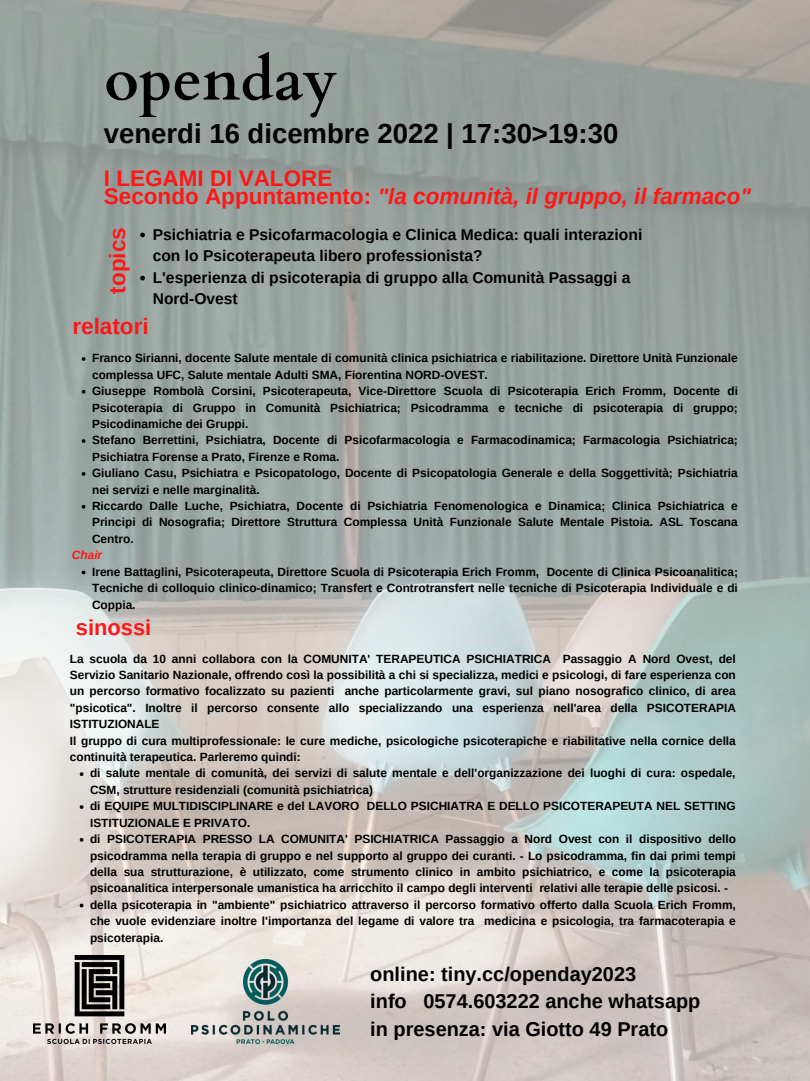
<style>
.page{position:relative;width:810px;height:1081px;background:#fff}
.page>*{position:absolute;margin:0;border:0;box-sizing:border-box;transform-origin:0 0}
.t1{font:700 59.38px "Cardo";color:#000}
.t2{font:700 27.5px "Arimo";color:#000}
.t3{font:700 22.5px/17.8px "Arimo";color:#ff1616}
.t4{font:700 21.88px "Arimo";color:#ff1616}
.t5{font:700 19.94px/27.6px "Arimo";color:#000}
.t6{font:700 15.62px/21.6px "Arimo";color:#000}
.t7{font:700 11.88px/16.4px "Arimo";color:#000}
.t8{font:italic 700 11.88px "Arimo";color:#ff1616}
.s1{font-style:italic}
</style>
<div class="page">
<img style="left:0;top:0;width:810px;height:1080px">
<img style="left:33px;top:954px;width:132px;height:88px">
<img style="left:191px;top:959px;width:149px;height:83px">
<svg style="left:140px;top:232px;width:5px;height:5px"></svg>
<svg style="left:140px;top:275px;width:5px;height:5px"></svg>
<svg style="left:82px;top:357px;width:4px;height:4px"></svg>
<svg style="left:82px;top:390px;width:4px;height:3px"></svg>
<svg style="left:82px;top:439px;width:4px;height:4px"></svg>
<svg style="left:82px;top:472px;width:4px;height:3px"></svg>
<svg style="left:82px;top:504px;width:4px;height:4px"></svg>
<svg style="left:82px;top:570px;width:4px;height:4px"></svg>
<svg style="left:80px;top:804px;width:3px;height:4px"></svg>
<svg style="left:80px;top:837px;width:3px;height:4px"></svg>
<svg style="left:80px;top:903px;width:3px;height:4px"></svg>
<h1 class="t1" style="left:104px;top:41px;width:235px">openday</h1>
<h2 class="t2" style="left:104px;top:118px;width:516px">venerdi 16 dicembre 2022 | 17:30&gt;19:30</h2>
<h3 class="t3" style="left:104px;top:169px;width:649px">I LEGAMI DI VALORE<br>Secondo Appuntamento: <span class="s1">"la comunità, il gruppo, il farmaco"</span></h3>
<h3 class="t3" style="left:108px;top:293px;width:68px;rotate:-90deg">topics</h3>
<h3 class="t6" style="left:153px;top:223px;width:491px">Psichiatria e Psicofarmacologia e Clinica Medica: quali interazioni con lo Psicoterapeuta libero professionista?<br>L'esperienza di psicoterapia di gruppo alla Comunità Passaggi a Nord-Ovest</h3>
<h3 class="t3" style="left:72px;top:317px;width:78px">relatori</h3>
<p class="t7" style="left:92px;top:350px;width:647px">Franco Sirianni, docente Salute mentale di comunità clinica psichiatrica e riabilitazione. Direttore Unità Funzionale complessa UFC, Salute mentale Adulti SMA, Fiorentina NORD-OVEST.<br>Giuseppe Rombolà Corsini, Psicoterapeuta, Vice-Direttore Scuola di Psicoterapia Erich Fromm, Docente di Psicoterapia di Gruppo in Comunità Psichiatrica; Psicodramma e tecniche di psicoterapia di gruppo; Psicodinamiche dei Gruppi.<br>Stefano Berrettini, Psichiatra, Docente di Psicofarmacologia e Farmacodinamica; Farmacologia Psichiatrica; Psichiatra Forense a Prato, Firenze e Roma.<br>Giuliano Casu, Psichiatra e Psicopatologo, Docente di Psicopatologia Generale e della Soggettività; Psichiatria nei servizi e nelle marginalità.<br>Riccardo Dalle Luche, Psichiatra, Docente di Psichiatria Fenomenologica e Dinamica; Clinica Psichiatrica e Principi di Nosografia; Direttore Struttura Complessa Unità Funzionale Salute Mentale Pistoia. ASL Toscana Centro.</p>
<p class="t7" style="left:92px;top:563px;width:647px;text-align:justify">Irene Battaglini, Psicoterapeuta, Direttore Scuola di Psicoterapia Erich Fromm, Docente di Clinica Psicoanalitica; Tecniche di colloquio clinico-dinamico; Transfert e Controtransfert nelle tecniche di Psicoterapia Individuale e di Coppia.</p>
<p class="t8" style="left:72px;top:548px;width:32px">Chair</p>
<h3 class="t4" style="left:76px;top:614px;width:77px">sinossi</h3>
<p class="t7" style="left:70px;top:650px;width:668px">La scuola da 10 anni collabora con la COMUNITA' TERAPEUTICA PSICHIATRICA Passaggio A Nord Ovest, del Servizio Sanitario Nazionale, offrendo così la possibilità a chi si specializza, medici e psicologi, di fare esperienza con un percorso formativo focalizzato su pazienti anche particolarmente gravi, sul piano nosografico clinico, di area "psicotica". Inoltre il percorso consente allo specializzando una esperienza nell'area della PSICOTERAPIA ISTITUZIONALE<br>Il gruppo di cura multiprofessionale: le cure mediche, psicologiche psicoterapiche e riabilitative nella cornice della continuità terapeutica. Parleremo quindi:</p>
<p class="t7" style="left:90px;top:764px;width:647px">di salute mentale di comunità, dei servizi di salute mentale e dell'organizzazione dei luoghi di cura: ospedale, CSM, strutture residenziali (comunità psichiatrica)<br>di EQUIPE MULTIDISCIPLINARE e del LAVORO DELLO PSICHIATRA E DELLO PSICOTERAPEUTA NEL SETTING ISTITUZIONALE E PRIVATO.<br>di PSICOTERAPIA PRESSO LA COMUNITA' PSICHIATRICA Passaggio a Nord Ovest con il dispositivo dello psicodramma nella terapia di gruppo e nel supporto al gruppo dei curanti. - Lo psicodramma, fin dai primi tempi della sua strutturazione, è utilizzato, come strumento clinico in ambito psichiatrico, e come la psicoterapia psicoanalitica interpersonale umanistica ha arricchito il campo degli interventi relativi alle terapie delle psicosi. - della psicoterapia in "ambiente" psichiatrico attraverso il percorso formativo offerto dalla Scuola Erich Fromm, che vuole evidenziare inoltre l'importanza del legame di valore tra medicina e psicologia, tra farmacoterapia e psicoterapia.</p>
<h3 class="t5" style="left:370px;top:959px;width:332px">online: tiny.cc/openday2023<br>info 0574.603222 anche whatsapp in presenza: via Giotto 49 Prato</h3>
</div>
